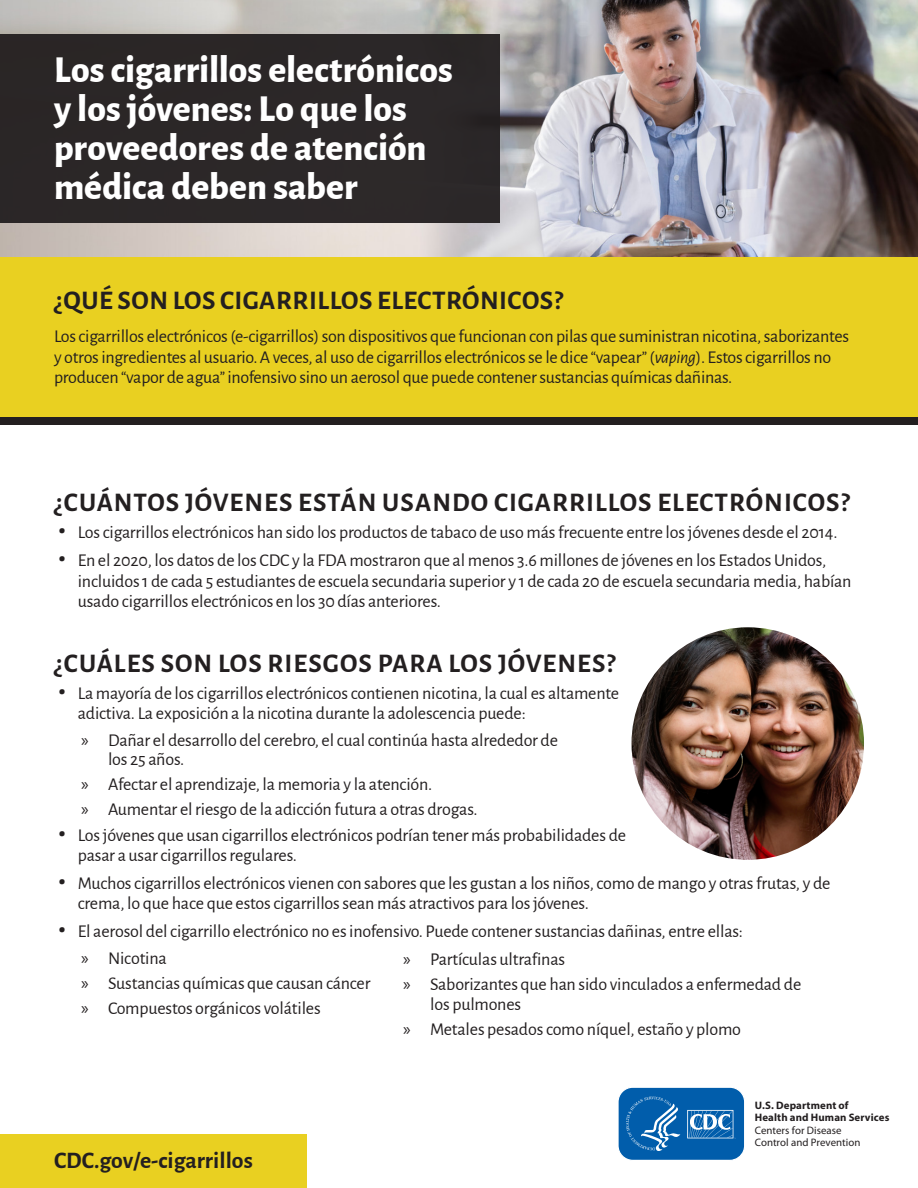
<style>
.page{position:relative;width:918px;height:1188px;background:#fff}
.page>*{position:absolute;margin:0;border:0;box-sizing:border-box;transform-origin:0 0}
.t1{font:800 37.5px/39px "Alegreya Sans";color:#fff}
.t2{font:700 27px "Alegreya Sans";letter-spacing:.035em;color:#231f20}
.t3{font:700 23.7px "Alegreya Sans";color:#231f20}
.t4{font:18px/20.2px "Alegreya Sans";letter-spacing:-.01em;color:#231f20}
.t5{font:700 10.8px/12px "Myriad Pro";letter-spacing:.01em;color:#231f20}
.t6{font:10.8px/12px "Myriad Pro";color:#231f20}
.s1{font-style:italic}
.s2{font-weight:700;font-size:30px}
.s3{font-family:"Myriad Pro"}
</style>
<div class="page">
<div style="left:0;top:256px;width:918px;height:162px;background:#e9d021"></div>
<img style="left:0;top:0;width:918px;height:256px">
<div style="left:0;top:34px;width:500px;height:189px;background:#2b2728"></div>
<svg style="left:618px;top:1087px;width:126px;height:73px"></svg>
<div style="left:0;top:418px;width:918px;height:7px;background:#231f20"></div>
<img style="left:632px;top:627px;width:232px;height:233px;border-radius:116px">
<div style="left:0;top:1134px;width:307px;height:54px;background:#e9d021"></div>
<h1 class="t1" style="left:54px;top:47px;width:401px">Los cigarrillos electrónicos y los jóvenes: Lo que los proveedores de atención médica deben saber</h1>
<h2 class="t2" style="left:54px;top:280px;width:510px">¿QUÉ SON LOS CIGARRILLOS ELECTRÓNICOS?</h2>
<p class="t4" style="left:54px;top:326px;width:797px">Los cigarrillos electrónicos (e-cigarrillos) son dispositivos que funcionan con pilas que suministran nicotina, saborizantes y otros ingredientes al usuario. A veces, al uso de cigarrillos electrónicos se le dice “vapear” (<span class="s1">vaping</span>). Estos cigarrillos no producen “vapor de agua” inofensivo sino un aerosol que puede contener sustancias químicas dañinas.</p>
<h2 class="t2" style="left:54px;top:483px;width:797px">¿CUÁNTOS JÓVENES ESTÁN USANDO CIGARRILLOS ELECTRÓNICOS?</h2>
<p class="t4" style="left:58px;top:522px;width:781px"><span class="s2">•</span> Los cigarrillos electrónicos han sido los productos de tabaco de uso más frecuente entre los jóvenes desde el 2014.</p>
<p class="t4" style="left:78px;top:549px;width:775px;text-indent:-19px"><span class="s2">•</span> En el 2020, los datos de los CDC y la FDA mostraron que al menos 3.6 millones de jóvenes en los Estados Unidos, incluidos 1 de cada 5 estudiantes de escuela secundaria superior y 1 de cada 20 de escuela secundaria media, habían usado cigarrillos electrónicos en los 30 días anteriores.</p>
<h2 class="t2" style="left:54px;top:643px;width:563px">¿CUÁLES SON LOS RIESGOS PARA LOS JÓVENES?</h2>
<p class="t4" style="left:78px;top:682px;width:543px;text-indent:-19px"><span class="s2">•</span> La mayoría de los cigarrillos electrónicos contienen nicotina, la cual es altamente adictiva. La exposición a la nicotina durante la adolescencia puede:</p>
<p class="t4" style="left:108px;top:729px;width:452px;line-height:19.5px;text-indent:-27px"><span class="s3">»</span> Dañar el desarrollo del cerebro, el cual continúa hasta alrededor de los 25 años.</p>
<p class="t4" style="left:81px;top:774px;width:353px"><span class="s3">»</span> Afectar el aprendizaje, la memoria y la atención.</p>
<p class="t4" style="left:81px;top:798px;width:398px"><span class="s3">»</span> Aumentar el riesgo de la adicción futura a otras drogas.</p>
<p class="t4" style="left:78px;top:824px;width:550px;text-indent:-19px"><span class="s2">•</span> Los jóvenes que usan cigarrillos electrónicos podrían tener más probabilidades de pasar a usar cigarrillos regulares.</p>
<p class="t4" style="left:78px;top:872px;width:754px;text-indent:-19px"><span class="s2">•</span> Muchos cigarrillos electrónicos vienen con sabores que les gustan a los niños, como de mango y otras frutas, y de crema, lo que hace que estos cigarrillos sean más atractivos para los jóvenes.</p>
<p class="t4" style="left:58px;top:920px;width:686px"><span class="s2">•</span> El aerosol del cigarrillo electrónico no es inofensivo. Puede contener sustancias dañinas, entre ellas:</p>
<p class="t4" style="left:81px;top:947px;width:87px"><span class="s3">»</span> Nicotina</p>
<p class="t4" style="left:81px;top:972px;width:291px"><span class="s3">»</span> Sustancias químicas que causan cáncer</p>
<p class="t4" style="left:81px;top:997px;width:241px"><span class="s3">»</span> Compuestos orgánicos volátiles</p>
<p class="t4" style="left:403px;top:948px;width:164px"><span class="s3">»</span> Partículas ultrafinas</p>
<p class="t4" style="left:430px;top:974px;width:373px;line-height:19.5px;text-indent:-27px"><span class="s3">»</span> Saborizantes que han sido vinculados a enfermedad de los pulmones</p>
<p class="t4" style="left:403px;top:1018px;width:339px"><span class="s3">»</span> Metales pesados como níquel, estaño y plomo</p>
<h3 class="t3" style="left:54px;top:1143px;width:200px">CDC.gov/e-cigarrillos</h3>
<p class="t5" style="left:755px;top:1099px;width:136px">U.S. Department of<br>Health and Human Services</p>
<p class="t6" style="left:755px;top:1124px;width:107px">Centers for Disease<br>Control and Prevention</p>
</div>
